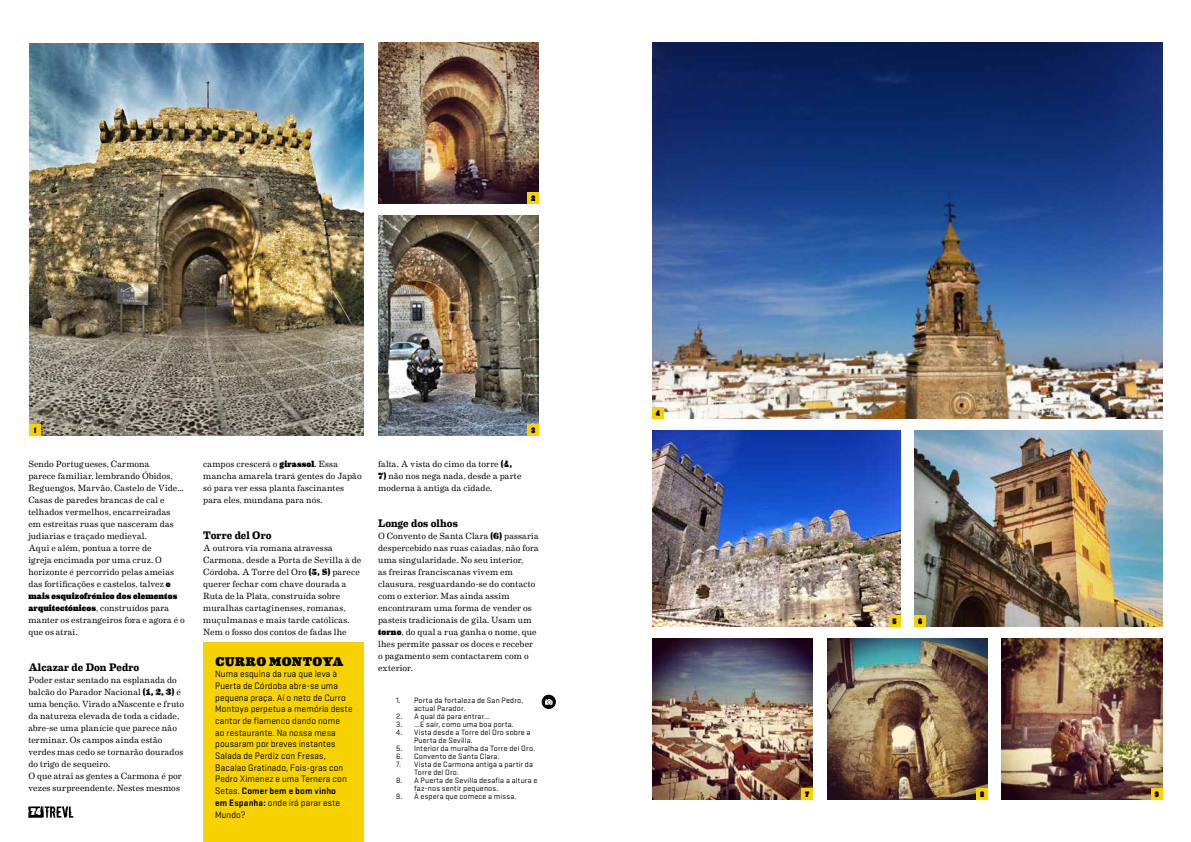
<style>
.page{position:relative;width:1191px;height:842px;background:#fff}
.page>*{position:absolute;margin:0;border:0;box-sizing:border-box;transform-origin:0 0}
.t1{font:900 13px "Eames Century Modern";letter-spacing:.035em;color:#000;scale:.95 1}
.t2{font:700 11px "Eames Century Modern";letter-spacing:.005em;color:#000}
.t3{font:10px "Eames Numerals Poster S";color:#fff}
.t4{font:9.7px/11.7px "Stratum No 2";letter-spacing:.01em;color:#000;scale:.95 1}
.t5{font:9px/12px "Eames Century Modern";letter-spacing:.015em;color:#000}
.t6{font:8px/8px "Stratum No 2";letter-spacing:.02em;color:#000}
.t7{font:8px "Eames Numerals Poster S";color:#000}
.s1{font-weight:900}
.s2{font-family:"Eames Century Modern Stencil"}
.s3{font-weight:700}
</style>
<div class="page">
<svg style="left:28px;top:806px;width:46px;height:12px"></svg>
<img style="left:29px;top:43px;width:335px;height:393px">
<div style="left:29px;top:424px;width:12px;height:12px;background:#f6d200"></div>
<img style="left:652px;top:43px;width:510px;height:376px">
<img style="left:652px;top:431px;width:248px;height:196px">
<img style="left:914px;top:431px;width:248px;height:196px">
<div style="left:652px;top:407px;width:11px;height:12px;background:#f6d200"></div>
<div style="left:889px;top:615px;width:11px;height:12px;background:#f6d200"></div>
<div style="left:914px;top:615px;width:12px;height:12px;background:#f6d200"></div>
<img style="left:827px;top:639px;width:160px;height:160px">
<img style="left:1002px;top:639px;width:160px;height:160px">
<img style="left:652px;top:639px;width:161px;height:160px">
<img style="left:378px;top:43px;width:161px;height:160px">
<img style="left:378px;top:215px;width:161px;height:220px">
<div style="left:801px;top:788px;width:12px;height:11px;background:#f6d200"></div>
<div style="left:527px;top:192px;width:12px;height:11px;background:#f6d200"></div>
<div style="left:527px;top:424px;width:12px;height:12px;background:#f6d200"></div>
<div style="left:976px;top:788px;width:11px;height:11px;background:#f6d200"></div>
<div style="left:1151px;top:788px;width:11px;height:11px;background:#f6d200"></div>
<div style="left:204px;top:643px;width:160px;height:199px;background:#f6d200"></div>
<svg style="left:541px;top:695px;width:15px;height:14px"></svg>
<p class="t7" style="left:531px;top:193px;width:6px">2</p>
<p class="t7" style="left:34px;top:426px;width:4px">1</p>
<p class="t5" style="left:28px;top:457px;width:158px">Sendo Portugueses, Carmona<br>parece familiar, lembrando Óbidos,<br>Reguengos, Marvão, Castelo de Vide...<br>Casas de paredes brancas de cal e telhados vermelhos, encarreiradas em estreitas ruas que nasceram das judiarias e traçado medieval.<br>Aqui e além, pontua a torre de<br>igreja encimada por uma cruz. O horizonte é percorrido pelas ameias das fortificações e castelos, talvez <span class="s1">o mais esquizofrénico dos elementos arquitectónicos</span>, construídos para manter os estrangeiros fora e agora é o que os atrai.</p>
<p class="t2" style="left:28px;top:659px;width:112px">Alcazar de Don Pedro</p>
<p class="t5" style="left:28px;top:673px;width:157px">Poder estar sentado na esplanada do balcão do Parador Nacional <span class="s2">(1, 2, 3)</span> é uma benção. Virado aNascente e fruto da natureza elevada de toda a cidade, abre-se uma planície que parece não terminar. Os campos ainda estão verdes mas cedo se tornarão dourados do trigo de sequeiro.<br>O que atrai as gentes a Carmona é por vezes surpreendente. Nestes mesmos</p>
<p class="t3" style="left:31px;top:806px;width:12px">74</p>
<p class="t5" style="left:203px;top:457px;width:160px">campos crescerá o <span class="s1">girassol</span>. Essa mancha amarela trará gentes do Japão só para ver essa planta fascinantes para eles, mundana para nós.</p>
<p class="t2" style="left:203px;top:527px;width:70px">Torre del Oro</p>
<p class="t5" style="left:203px;top:541px;width:159px">A outrora via romana atravessa Carmona, desde a Porta de Sevilla à de Córdoba. A Torre del Oro <span class="s2">(5, 8)</span> parece querer fechar com chave dourada a Ruta de la Plata, construída sobre muralhas cartaginenses, romanas, muçulmanas e mais tarde católicas.<br>Nem o fosso dos contos de fadas lhe</p>
<h1 class="t1" style="left:215px;top:651px;width:132px">Curro Montoya</h1>
<p class="t4" style="left:215px;top:668px;width:146px">Numa esquina da rua que leva à<br>Puerta de Córdoba abre-se uma pequena praça. Aí o neto de Curro<br>Montoya perpetua a memória deste cantor de flamenco dando nome<br>ao restaurante. Na nossa mesa pousaram por breves instantes<br>Salada de Perdiz con Fresas,<br>Bacalao Gratinado, Fois-gras con<br>Pedro Ximenez e uma Ternera con<br>Setas. <span class="s3">Comer bem e bom vinho<br>em Espanha:</span> onde irá parar este<br>Mundo?</p>
<p class="t7" style="left:531px;top:426px;width:6px">3</p>
<p class="t5" style="left:378px;top:457px;width:135px">falta. A vista do cimo da torre <span class="s2">(4,</span></p>
<p class="t5" style="left:378px;top:469px;width:145px"><span class="s2">7)</span> não nos nega nada, desde a parte moderna à antiga da cidade.</p>
<p class="t2" style="left:378px;top:515px;width:81px">Longe dos olhos</p>
<p class="t5" style="left:378px;top:529px;width:162px">O Convento de Santa Clara <span class="s2">(6)</span> passaria despercebido nas ruas caiadas, não fora uma singularidade. No seu interior,<br>as freiras franciscanas vivem em clausura, resguardando-se do contacto com o exterior. Mas ainda assim encontraram uma forma de vender os pasteís tradicionais de gila. Usam um <span class="s1">torno</span>, do qual a rua ganha o nome, que lhes permite passar os doces e receber o pagamento sem contactarem com o exterior.</p>
<p class="t6" style="left:414px;top:697px;width:111px;text-indent:-18px">1. Porta da fortaleza de San Pedro, actual Parador.</p>
<p class="t6" style="left:396px;top:713px;width:95px">2. A qual dá para entrar...</p>
<p class="t6" style="left:396px;top:721px;width:119px">3. ...E sair, como uma boa porta.</p>
<p class="t6" style="left:414px;top:729px;width:118px;text-indent:-18px">4. Vista desde a Torre del Oro sobre a<br>Puerta de Sevilla.</p>
<p class="t6" style="left:396px;top:745px;width:141px">5. Interior da muralha da Torre del Oro.</p>
<p class="t6" style="left:396px;top:753px;width:105px">6. Convento de Santa Clara.</p>
<p class="t6" style="left:414px;top:761px;width:120px;text-indent:-18px">7. Vista de Carmona antiga a partir da<br>Torre del Oro.</p>
<p class="t6" style="left:414px;top:777px;width:125px;text-indent:-18px">8. A Puerta de Sevilla desafia a altura e faz-nos sentir pequenos.</p>
<p class="t6" style="left:396px;top:793px;width:122px">9. À espera que comece a missa.</p>
<p class="t7" style="left:656px;top:409px;width:6px">4</p>
<p class="t7" style="left:805px;top:789px;width:6px">7</p>
<p class="t7" style="left:892px;top:617px;width:6px">5</p>
<p class="t7" style="left:918px;top:617px;width:6px">6</p>
<p class="t7" style="left:980px;top:789px;width:6px">8</p>
<p class="t7" style="left:1154px;top:789px;width:6px">9</p>
</div>
